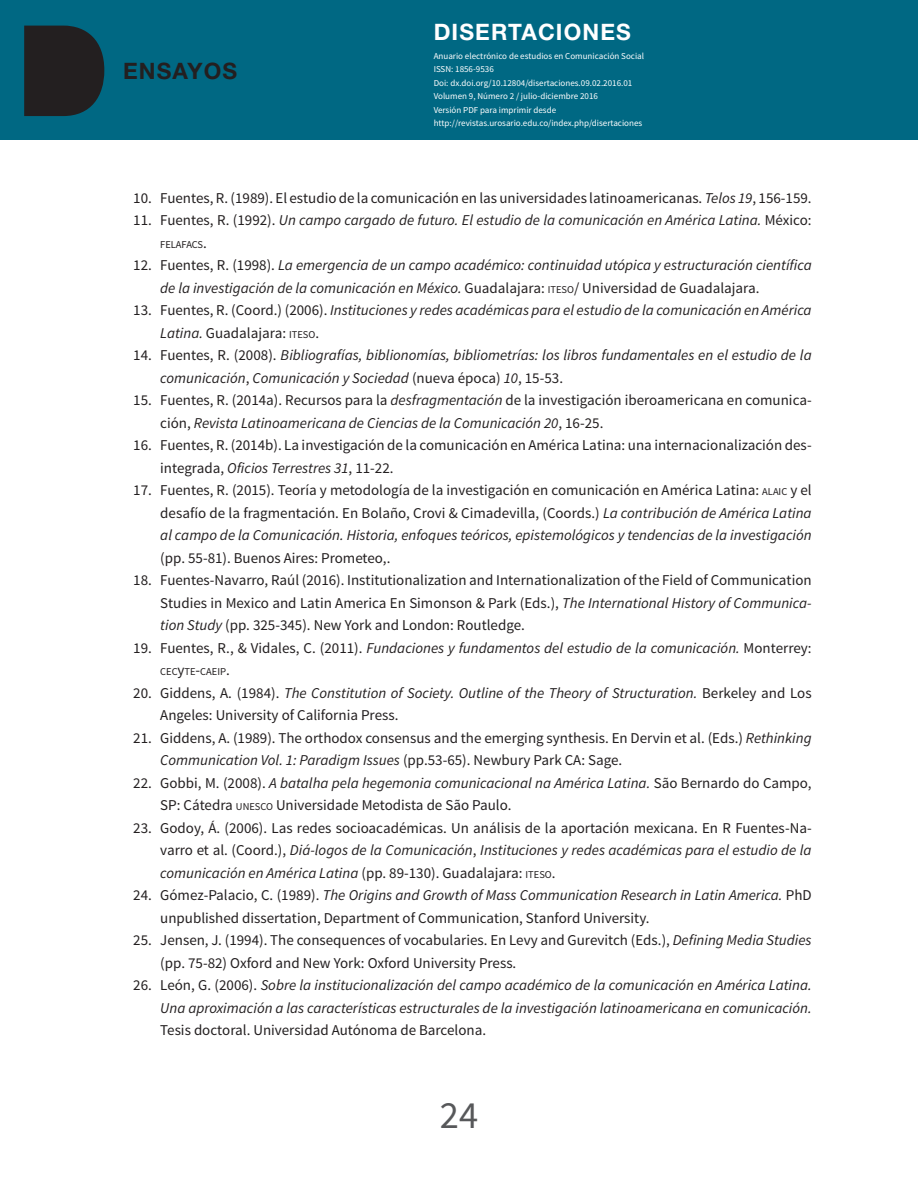
<style>
.page{position:relative;width:918px;height:1188px;background:#fff}
.page>*{position:absolute;margin:0;border:0;box-sizing:border-box;transform-origin:0 0}
.t1{font:38.4px "Source Sans Pro";color:#57585a}
.t2{font:700 22.65px "Helvetica Neue LT Std";letter-spacing:.05em;color:#fff}
.t3{font:700 22.65px "Helvetica Neue LT Std";letter-spacing:.05em;color:#231f20}
.t4{font:15px/22.5px "Source Sans Pro";color:#231f20}
.t5{font:italic 15px/22.5px "Source Sans Pro";color:#231f20}
.t6{font:10.5px "Source Sans Pro";color:#231f20}
.t7{font:9px/13.5px "Source Sans Pro";color:#fff}
.s1{font-style:italic}
.s2{font-style:normal}
.s3{font-size:15px}
.s4{font-style:normal;font-size:10.5px}
.s5{font-size:10.5px}
</style>
<div class="page">
<div style="left:0;top:0;width:918px;height:139px;background:#006883"></div>
<svg style="left:24px;top:26px;width:80px;height:90px;background:#1f2529"></svg>
<h2 class="t3" style="left:123px;top:57px;width:116px">ENSAYOS</h2>
<h2 class="t2" style="left:434px;top:18px;width:199px">DISERTACIONES</h2>
<p class="t7" style="left:434px;top:49px;width:212px">Anuario electrónico de estudios en Comunicación Social ISSN: 1856-9536<br>Doi: dx.doi.org/10.12804/disertaciones.09.02.2016.01<br>Volumen 9, Número 2 / julio-diciembre 2016<br>Versión PDF para imprimir desde http://revistas.urosario.edu.co/index.php/disertaciones</p>
<p class="t4" style="left:133px;top:187px;width:680px">10. Fuentes, R. (1989). El estudio de la comunicación en las universidades latinoamericanas. <span class="s1">Telos 19</span>, 156-159.</p>
<p class="t5" style="left:133px;top:209px;width:680px"><span class="s2">11. Fuentes, R. (1992).</span> Un campo cargado de futuro. El estudio de la comunicación en América Latina. <span class="s2">México:</span></p>
<p class="t6" style="left:160px;top:238px;width:48px">FELAFACS<span class="s3">.</span></p>
<p class="t5" style="left:160px;top:254px;width:653px;text-indent:-27px"><span class="s2">12. Fuentes, R. (1998).</span> La emergencia de un campo académico: continuidad utópica y estructuración científica de la investigación de la comunicación en México. <span class="s2">Guadalajara:</span> <span class="s4">ITESO</span><span class="s2">/ Universidad de Guadalajara.</span></p>
<p class="t5" style="left:160px;top:299px;width:653px;text-indent:-27px"><span class="s2">13. Fuentes, R. (Coord.) (2006).</span> Instituciones y redes académicas para el estudio de la comunicación en América<br>Latina. <span class="s2">Guadalajara:</span> <span class="s4">ITESO</span><span class="s2">.</span></p>
<p class="t5" style="left:160px;top:344px;width:653px;text-indent:-27px"><span class="s2">14. Fuentes, R. (2008).</span> Bibliografías, biblionomías, bibliometrías: los libros fundamentales en el estudio de la comunicación<span class="s2">,</span> Comunicación y Sociedad <span class="s2">(nueva época)</span> 10<span class="s2">, 15-53.</span></p>
<p class="t4" style="left:160px;top:389px;width:653px;text-indent:-27px">15. Fuentes, R. (2014a). Recursos para la <span class="s1">desfragmentación</span> de la investigación iberoamericana en comunica&shy;ción, <span class="s1">Revista Latinoamericana de Ciencias de la Comunicación 20</span>, 16-25.</p>
<p class="t4" style="left:160px;top:434px;width:653px;text-indent:-27px">16. Fuentes, R. (2014b). La investigación de la comunicación en América Latina: una internacionalización des&shy;integrada, <span class="s1">Oficios Terrestres 31</span>, 11-22.</p>
<p class="t4" style="left:160px;top:479px;width:653px;text-align:justify;text-indent:-27px">17. Fuentes, R. (2015). Teoría y metodología de la investigación en comunicación en América Latina: <span class="s5">ALAIC</span> y el desafío de la fragmentación. En Bolaño, Crovi &amp; Cimadevilla, (Coords.) <span class="s1">La contribución de América Latina al campo de la Comunicación. Historia, enfoques teóricos, epistemológicos y tendencias de la investigación </span>(pp. 55-81). Buenos Aires: Prometeo,.</p>
<p class="t4" style="left:160px;top:569px;width:653px;text-align:justify;text-indent:-27px">18. Fuentes-Navarro, Raúl (2016). Institutionalization and Internationalization of the Field of Communication Studies in Mexico and Latin America En Simonson &amp; Park (Eds.), <span class="s1">The International History of Communica&shy;tion Study</span> (pp. 325-345). New York and London: Routledge.</p>
<p class="t5" style="left:133px;top:636px;width:680px"><span class="s2">19. Fuentes, R., &amp; Vidales, C. (2011).</span> Fundaciones y fundamentos del estudio de la comunicación. <span class="s2">Monterrey:</span></p>
<p class="t6" style="left:160px;top:665px;width:71px">CEC<span class="s3">y</span>TE<span class="s3">-</span>CAEIP<span class="s3">.</span></p>
<p class="t4" style="left:160px;top:682px;width:653px;text-indent:-27px">20. Giddens, A. (1984). <span class="s1">The Constitution of Society. Outline of the Theory of Structuration.</span> Berkeley and Los<br>Angeles: University of California Press.</p>
<p class="t4" style="left:160px;top:727px;width:653px;text-indent:-27px">21. Giddens, A. (1989). The orthodox consensus and the emerging synthesis. En Dervin et al. (Eds.) <span class="s1">Rethinking<br>Communication Vol. 1: Paradigm Issues</span> (pp.53-65). Newbury Park CA: Sage.</p>
<p class="t4" style="left:160px;top:772px;width:653px;text-indent:-27px">22. Gobbi, M. (2008). <span class="s1">A batalha pela hegemonia comunicacional na América Latina.</span> São Bernardo do Campo,<br>SP: Cátedra <span class="s5">UNESCO</span> Universidade Metodista de São Paulo.</p>
<p class="t4" style="left:160px;top:817px;width:653px;text-align:justify;text-indent:-27px">23. Godoy, Á. (2006). Las redes socioacadémicas. Un análisis de la aportación mexicana. En R Fuentes-Na&shy;varro et al. (Coord.), <span class="s1">Diá-logos de la Comunicación</span>, <span class="s1">Instituciones y redes académicas para el estudio de la comunicación en América Latina</span> (pp. 89-130). Guadalajara: <span class="s5">ITESO</span>.</p>
<p class="t4" style="left:160px;top:884px;width:653px;text-indent:-27px">24. Gómez-Palacio, C. (1989). <span class="s1">The Origins and Growth of Mass Communication Research in Latin America.</span> PhD unpublished dissertation, Department of Communication, Stanford University.</p>
<p class="t4" style="left:160px;top:929px;width:653px;text-indent:-27px">25. Jensen, J. (1994). The consequences of vocabularies. En Levy and Gurevitch (Eds.), <span class="s1">Defining Media Studies </span>(pp. 75-82) Oxford and New York: Oxford University Press.</p>
<p class="t5" style="left:160px;top:974px;width:653px;text-align:justify;text-indent:-27px"><span class="s2">26. León, G. (2006).</span> Sobre la institucionalización del campo académico de la comunicación en América Latina.<br>Una aproximación a las características estructurales de la investigación latinoamericana en comunicación.<br><span class="s2">Tesis doctoral. Universidad Autónoma de Barcelona.</span></p>
<h1 class="t1" style="left:440px;top:1092px;width:40px">24</h1>
</div>
